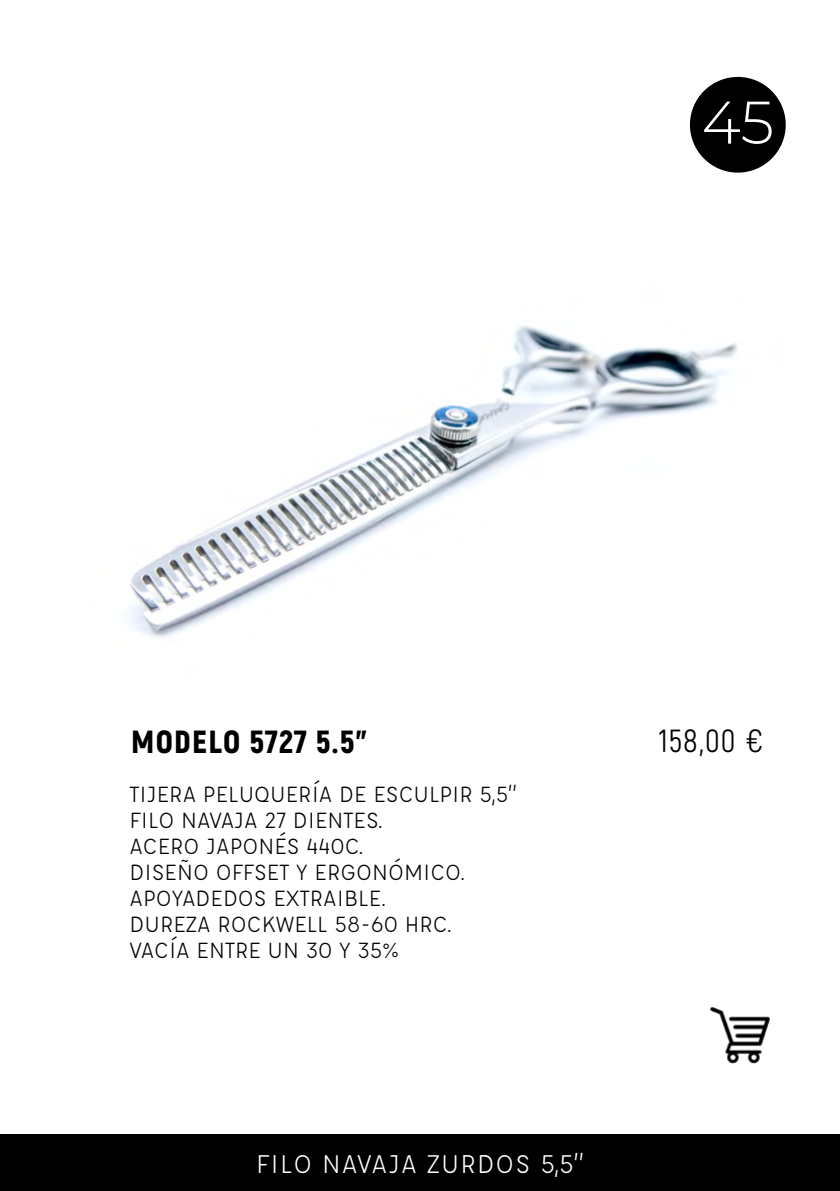
<style>
.page{position:relative;width:840px;height:1191px;background:#fff}
.page>*{position:absolute;margin:0;border:0;box-sizing:border-box;transform-origin:0 0}
.t1{font:300 60px "Montserrat";color:#fff}
.t2{font:900 32px "Akrobat";letter-spacing:.04em;color:#000}
.t3{font:32px "Akrobat";color:#000}
.t4{font:28px "Affogato";letter-spacing:.04em;color:#fff}
.t5{font:24px/26px "Affogato";color:#000}
</style>
<div class="page">
<div style="left:0;top:1134px;width:839px;height:57px;background:#000"></div>
<img style="left:128px;top:326px;width:610px;height:312px">
<div style="left:689px;top:77px;width:96px;height:96px;background:#000;border-radius:50%"></div>
<img style="left:710px;top:1007px;width:60px;height:57px">
<h1 class="t1" style="left:701px;top:82px;width:74px">45</h1>
<h2 class="t2" style="left:131px;top:721px;width:237px">MODELO 5727 5.5”</h2>
<p class="t5" style="left:129px;top:780px;width:388px">TIJERA PELUQUERÍA DE ESCULPIR 5,5”<br>FILO NAVAJA 27 DIENTES.<br>ACERO JAPONÉS 440C.<br>DISEÑO OFFSET Y ERGONÓMICO.<br>APOYADEDOS EXTRAIBLE.<br>DUREZA ROCKWELL 58-60 HRC.<br>VACÍA ENTRE UN 30 Y 35%</p>
<h2 class="t3" style="left:658px;top:722px;width:105px">158,00 €</h2>
<p class="t4" style="left:256px;top:1146px;width:329px">FILO NAVAJA ZURDOS 5,5”</p>
</div>
